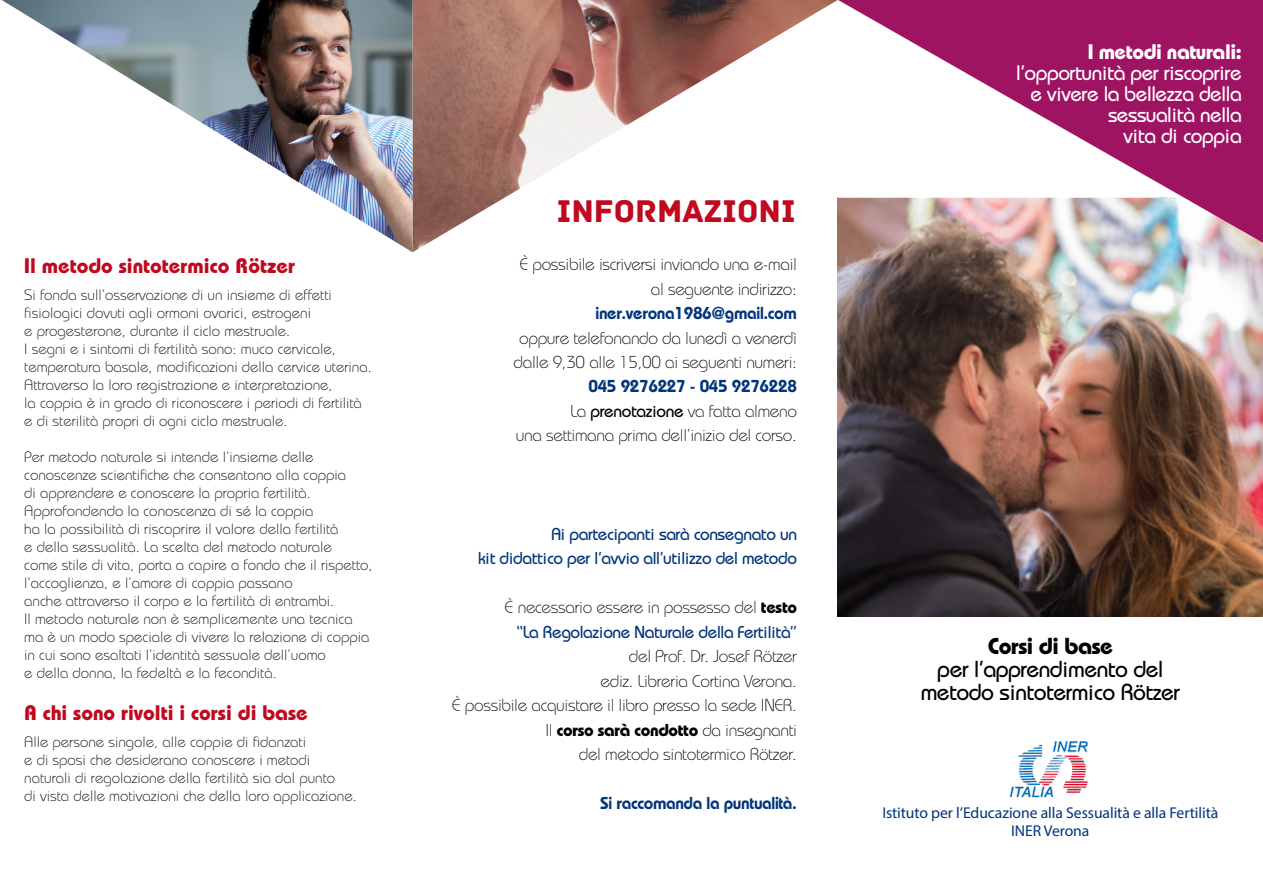
<style>
.page{position:relative;width:1263px;height:893px;background:#fff}
.page>*{position:absolute;margin:0;border:0;box-sizing:border-box;transform-origin:0 0}
.t1{font:33px "Archive";color:#c0081f}
.t2{font:500 23.1px/23.1px "Bauhaus";letter-spacing:-.02em;color:#000;text-align:center}
.t3{font:700 23.1px "Bauhaus";letter-spacing:-.02em;color:#000}
.t4{font:500 21px/21px "Bauhaus";letter-spacing:-.02em;color:#fff;text-align:right}
.t5{font:700 21px "Bauhaus";color:#c0081f}
.t6{font:700 21px "Bauhaus";letter-spacing:-.02em;color:#fff}
.t7{font:300 17.25px/24.5px "Bauhaus";letter-spacing:-.02em;color:#000;text-align:right}
.t8{font:500 17.25px/24.5px "Bauhaus";letter-spacing:-.02em;color:#00347b;text-align:right}
.t9{font:600 17.25px "Bauhaus";letter-spacing:-.02em;color:#00347b}
.t10{font:15.6px/18.8px "Myriad Pro";letter-spacing:-.005em;color:#00347b;text-align:center}
.t11{font:300 15px/18px "Bauhaus";color:#000}
.s1{font-weight:600;color:#00347b}
.s2{font-weight:500}
.s3{font-weight:300;color:#000}
.s4{font-weight:700;color:#000}
.s5{font-weight:700}
</style>
<div class="page">
<img style="left:838px;top:243px;width:425px;height:374px">
<img style="left:838px;top:0;width:425px;height:243px">
<img style="left:1009px;top:741px;width:79px;height:57px">
<img style="left:2px;top:0;width:836px;height:252px">
<svg style="left:2px;top:9px;width:310px;height:189px"></svg>
<svg style="left:838px;top:11px;width:322px;height:187px"></svg>
<h3 class="t5" style="left:24px;top:253px;width:272px">Il metodo sintotermico Rötzer</h3>
<p class="t11" style="left:24px;top:285px;width:349px">Si fonda sull’osservazione di un insieme di effetti fisiologici dovuti agli ormoni ovarici, estrogeni<br>e progesterone, durante il ciclo mestruale.<br>I segni e i sintomi di fertilità sono: muco cervicale, temperatura basale, modificazioni della cervice uterina.<br>Attraverso la loro registrazione e interpretazione,<br>la coppia è in grado di riconoscere i periodi di fertilità e di sterilità propri di ogni ciclo mestruale.</p>
<p class="t11" style="left:24px;top:447px;width:350px">Per metodo naturale si intende l’insieme delle conoscenze scientifiche che consentono alla coppia<br>di apprendere e conoscere la propria fertilità.<br>Approfondendo la conoscenza di sé la coppia<br>ha la possibilità di riscoprire il valore della fertilità<br>e della sessualità. La scelta del metodo naturale<br>come stile di vita, porta a capire a fondo che il rispetto, l’accoglienza, e l’amore di coppia passano<br>anche attraverso il corpo e la fertilità di entrambi.<br>Il metodo naturale non è semplicemente una tecnica ma è un modo speciale di vivere la relazione di coppia in cui sono esaltati l’identità sessuale dell’uomo<br>e della donna, la fedeltà e la fecondità.</p>
<h3 class="t5" style="left:24px;top:700px;width:285px">A chi sono rivolti i corsi di base</h3>
<p class="t11" style="left:24px;top:732px;width:334px">Alle persone singole, alle coppie di fidanzati<br>e di sposi che desiderano conoscere i metodi naturali di regolazione della fertilità sia dal punto<br>di vista delle motivazioni che della loro applicazione.</p>
<h1 class="t1" style="left:557px;top:192px;width:241px">INFORMAZIONI</h1>
<p class="t7" style="left:520px;top:252px;width:279px">È possibile iscriversi inviando una e-mail al seguente indirizzo:</p>
<p class="t9" style="left:595px;top:303px;width:203px">iner.verona1986@gmail.com</p>
<p class="t7" style="left:513px;top:325px;width:285px;text-align:center">oppure telefonando da lunedì a venerdì dalle 9,30 alle 15,00 ai seguenti numeri:</p>
<p class="t7" style="left:516px;top:374px;width:283px"><span class="s1">045 9276227 - 045 9276228<br></span>La <span class="s2">prenotazione</span> va fatta almeno<br>una settimana prima dell’inizio del corso.</p>
<p class="t8" style="left:478px;top:522px;width:320px">Ai partecipanti sarà consegnato un<br>kit didattico per l’avvio all’utilizzo del metodo</p>
<p class="t8" style="left:505px;top:595px;width:293px"><span class="s3">È necessario essere in possesso del</span> <span class="s4">testo </span>“La Regolazione Naturale della Fertilità”</p>
<p class="t7" style="left:452px;top:644px;width:346px">del Prof. Dr. Josef Rötzer<br>ediz. Libreria Cortina Verona.<br>È possibile acquistare il libro presso la sede INER.<br>Il <span class="s5">corso sarà condotto</span> da insegnanti<br>del metodo sintotermico Rötzer.</p>
<p class="t9" style="left:600px;top:792px;width:198px">Si raccomanda la puntualità.</p>
<h3 class="t6" style="left:1088px;top:38px;width:155px">I metodi naturali:</h3>
<h3 class="t4" style="left:1016px;top:62px;width:227px">l’opportunità per riscoprire e vivere la bellezza della sessualità nella<br>vita di coppia</h3>
<h2 class="t3" style="left:988px;top:631px;width:127px">Corsi di base</h2>
<h2 class="t2" style="left:921px;top:657px;width:261px">per l’apprendimento del metodo sintotermico Rötzer</h2>
<p class="t10" style="left:882px;top:803px;width:338px">Istituto per l’Educazione alla Sessualità e alla Fertilità<br>INER Verona</p>
</div>
